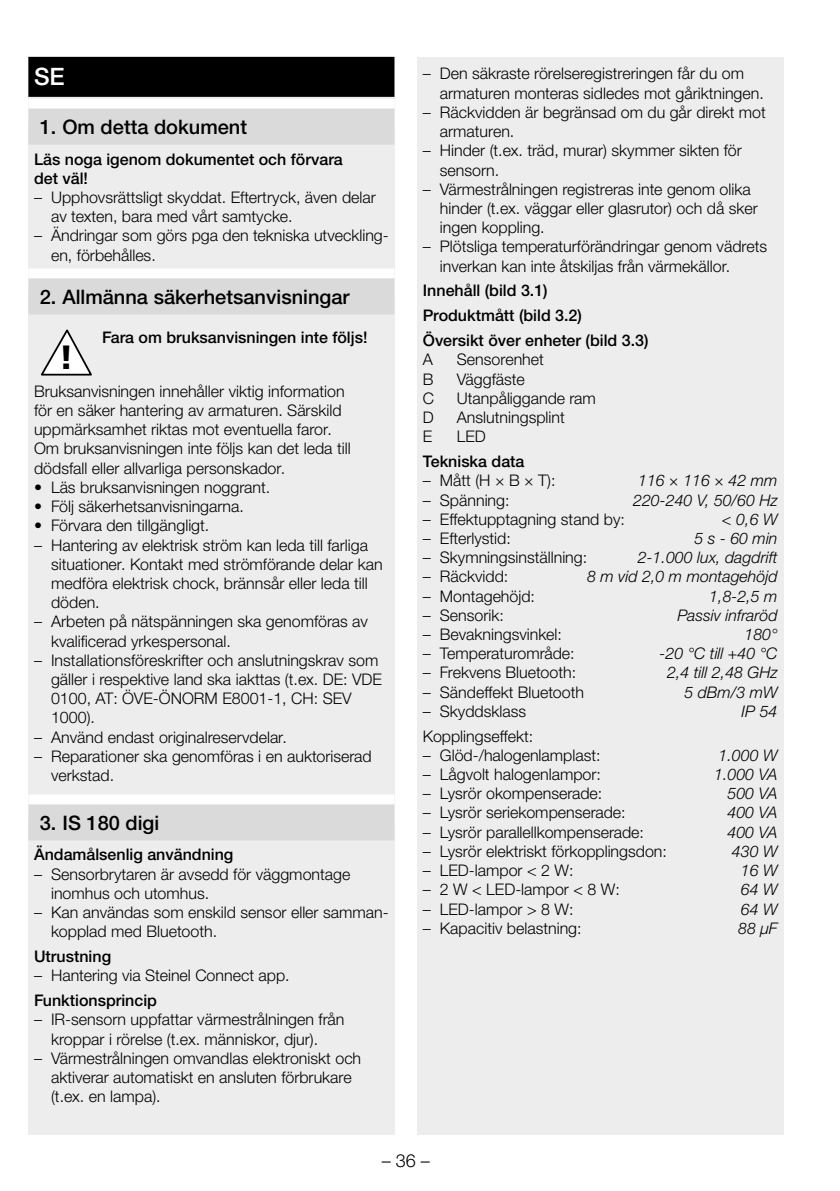
<style>
.page{position:relative;width:840px;height:1191px;background:#fff}
.page>*{position:absolute;margin:0;border:0;box-sizing:border-box;transform-origin:0 0}
.t1{font:900 33.6px "Frutiger LT Com";color:#000}
.t2{font:500 24px "Helvetica Neue LTW1 G";color:#fff}
.t3{font:500 20px "Helvetica Neue LTW1 G";color:#000}
.t4{font:300 18px "Helvetica Neue LTW1 G";color:#000}
.t5{font:300 16px/19.2px "Helvetica Neue LTW1 G";color:#000}
.t6{font:italic 300 16px "Helvetica Neue LTW1 G";color:#000}
.t7{font:500 16px/24.8px "Helvetica Neue LTW1 G";color:#000}
.s1{font-stretch:condensed}
.s2{font-weight:500}
</style>
<div class="page">
<div style="left:28px;top:57px;width:366px;height:1077px;background:#ededed"></div>
<div style="left:28px;top:57px;width:366px;height:40px;background:#000"></div>
<div style="left:28px;top:99px;width:366px;height:24px;background:#fff"></div>
<div style="left:28px;top:109px;width:366px;height:36px;background:#dadada"></div>
<div style="left:28px;top:268px;width:366px;height:24px;background:#fff"></div>
<div style="left:28px;top:278px;width:366px;height:36px;background:#dadada"></div>
<div style="left:28px;top:794px;width:366px;height:24px;background:#fff"></div>
<div style="left:28px;top:804px;width:366px;height:36px;background:#dadada"></div>
<svg style="left:41px;top:329px;width:51px;height:47px"></svg>
<div style="left:417px;top:57px;width:365px;height:1077px;background:#ededed"></div>
<h2 class="t2" style="left:34px;top:62px;width:32px">SE</h2>
<p class="t3" style="left:40px;top:115px;width:209px">1. Om detta dokument</p>
<p class="t7" style="left:34px;top:149px;width:310px;line-height:19.2px">Läs noga igenom dokumentet och förvara det väl!</p>
<p class="t5" style="left:51px;top:188px;width:326px;text-indent:-17px"><span class="s1">–</span> Upphovsrättsligt skyddat. Eftertryck, även delar av texten, bara med vårt samtycke.</p>
<p class="t5" style="left:51px;top:226px;width:339px;text-indent:-17px"><span class="s1">–</span> Ändringar som görs pga den tekniska utveckling&shy;en, förbehålles.</p>
<p class="t3" style="left:40px;top:285px;width:311px">2. Allmänna säkerhetsanvisningar</p>
<h1 class="t1" style="left:59px;top:337px;width:16px">!</h1>
<p class="t7" style="left:102px;top:324px;width:267px">Fara om bruksanvisningen inte följs!</p>
<p class="t5" style="left:34px;top:381px;width:318px">Bruksanvisningen innehåller viktig information för en säker hantering av armaturen. Särskild uppmärksamhet riktas mot eventuella faror.<br>Om bruksanvisningen inte följs kan det leda till dödsfall eller allvarliga personskador.</p>
<p class="t5" style="left:34px;top:477px;width:237px">• Läs bruksanvisningen noggrant.</p>
<p class="t5" style="left:34px;top:497px;width:211px">• Följ säkerhetsanvisningarna.</p>
<p class="t5" style="left:34px;top:516px;width:177px">• Förvara den tillgängligt.</p>
<p class="t5" style="left:51px;top:535px;width:333px;text-indent:-17px"><span class="s1">–</span> Hantering av elektrisk ström kan leda till farliga situationer. Kontakt med strömförande delar kan medföra elektrisk chock, brännsår eller leda till döden.</p>
<p class="t5" style="left:51px;top:612px;width:318px;text-indent:-17px"><span class="s1">–</span> Arbeten på nätspänningen ska genomföras av kvalificerad yrkespersonal.</p>
<p class="t5" style="left:51px;top:650px;width:332px;text-indent:-17px"><span class="s1">–</span> Installationsföreskrifter och anslutningskrav som gäller i respektive land ska iakttas (t.ex. DE: VDE 0100, AT: ÖVE-ÖNORM E8001-1, CH: SEV 1000).</p>
<p class="t5" style="left:34px;top:727px;width:254px"><span class="s1">–</span> Använd endast originalreservdelar.</p>
<p class="t5" style="left:51px;top:746px;width:322px;text-indent:-17px"><span class="s1">–</span> Reparationer ska genomföras i en auktoriserad verkstad.</p>
<p class="t3" style="left:40px;top:810px;width:121px">3. IS 180 digi</p>
<p class="t7" style="left:34px;top:842px;width:201px">Ändamålsenlig användning</p>
<p class="t5" style="left:51px;top:864px;width:301px;text-indent:-17px"><span class="s1">–</span> Sensorbrytaren är avsedd för väggmontage inomhus och utomhus.</p>
<p class="t5" style="left:51px;top:902px;width:339px;text-indent:-17px"><span class="s1">–</span> Kan användas som enskild sensor eller samman&shy;kopplad med Bluetooth.</p>
<p class="t7" style="left:34px;top:944px;width:79px">Utrustning</p>
<p class="t5" style="left:34px;top:963px;width:257px;line-height:24.8px"><span class="s1">–</span> Hantering via Steinel Connect app.<br><span class="s2">Funktionsprincip</span></p>
<p class="t5" style="left:34px;top:1010px;width:311px;text-align:center"><span class="s1">–</span> IR-sensorn uppfattar värmestrålningen från kroppar i rörelse (t.ex. människor, djur).</p>
<p class="t5" style="left:51px;top:1048px;width:311px;text-indent:-17px"><span class="s1">–</span> Värmestrålningen omvandlas elektroniskt och aktiverar automatiskt en ansluten förbrukare (t.ex. en lampa).</p>
<p class="t5" style="left:439px;top:64px;width:325px;text-indent:-17px"><span class="s1">–</span> Den säkraste rörelseregistreringen får du om armaturen monteras sidledes mot gåriktningen.</p>
<p class="t5" style="left:439px;top:103px;width:327px;text-indent:-17px"><span class="s1">–</span> Räckvidden är begränsad om du går direkt mot armaturen.</p>
<p class="t5" style="left:439px;top:141px;width:303px;text-indent:-17px"><span class="s1">–</span> Hinder (t.ex. träd, murar) skymmer sikten för sensorn.</p>
<p class="t5" style="left:439px;top:179px;width:319px;text-indent:-17px"><span class="s1">–</span> Värmestrålningen registreras inte genom olika hinder (t.ex. väggar eller glasrutor) och då sker ingen koppling.</p>
<p class="t5" style="left:439px;top:237px;width:328px;text-indent:-17px"><span class="s1">–</span> Plötsliga temperaturförändringar genom vädrets inverkan kan inte åtskiljas från värmekällor.</p>
<p class="t7" style="left:422px;top:278px;width:227px">Innehåll (bild 3.1)<br>Produktmått (bild 3.2)<br>Översikt över enheter (bild 3.3)</p>
<p class="t5" style="left:422px;top:350px;width:12px">A</p>
<p class="t5" style="left:456px;top:350px;width:88px">Sensorenhet</p>
<p class="t5" style="left:422px;top:369px;width:12px">B</p>
<p class="t5" style="left:456px;top:369px;width:69px">Väggfäste</p>
<p class="t5" style="left:422px;top:388px;width:13px">C</p>
<p class="t5" style="left:456px;top:388px;width:140px">Utanpåliggande ram</p>
<p class="t5" style="left:422px;top:407px;width:12px">D</p>
<p class="t5" style="left:456px;top:407px;width:109px">Anslutningsplint</p>
<p class="t5" style="left:422px;top:427px;width:11px">E</p>
<p class="t5" style="left:456px;top:427px;width:31px">LED</p>
<p class="t7" style="left:422px;top:449px;width:103px">Tekniska data</p>
<p class="t5" style="left:422px;top:471px;width:134px"><span class="s1">–</span> Mått (H × B × T):</p>
<p class="t6" style="left:637px;top:471px;width:141px">116 × 116 × 42 mm</p>
<p class="t5" style="left:422px;top:490px;width:88px"><span class="s1">–</span> Spänning:</p>
<p class="t6" style="left:632px;top:490px;width:146px">220-240 V, 50/60 Hz</p>
<p class="t5" style="left:422px;top:509px;width:203px"><span class="s1">–</span> Effektupptagning stand by:</p>
<p class="t6" style="left:721px;top:509px;width:57px">&lt; 0,6 W</p>
<p class="t5" style="left:422px;top:528px;width:89px"><span class="s1">–</span> Efterlystid:</p>
<p class="t6" style="left:694px;top:528px;width:84px">5 s - 60 min</p>
<p class="t5" style="left:422px;top:548px;width:166px"><span class="s1">–</span> Skymningsinställning:</p>
<p class="t6" style="left:637px;top:547px;width:141px">2-1.000 lux, dagdrift</p>
<p class="t5" style="left:422px;top:567px;width:87px"><span class="s1">–</span> Räckvidd:</p>
<p class="t6" style="left:586px;top:567px;width:192px">8 m vid 2,0 m montagehöjd</p>
<p class="t5" style="left:422px;top:586px;width:114px"><span class="s1">–</span> Montagehöjd:</p>
<p class="t6" style="left:709px;top:586px;width:70px">1,8-2,5 m</p>
<p class="t5" style="left:422px;top:605px;width:83px"><span class="s1">–</span> Sensorik:</p>
<p class="t6" style="left:677px;top:605px;width:102px">Passiv infraröd</p>
<p class="t5" style="left:422px;top:624px;width:141px"><span class="s1">–</span> Bevakningsvinkel:</p>
<p class="t6" style="left:744px;top:624px;width:35px">180°</p>
<p class="t5" style="left:422px;top:644px;width:153px"><span class="s1">–</span> Temperaturområde:</p>
<p class="t6" style="left:659px;top:643px;width:119px">-20 °C till +40 °C</p>
<p class="t5" style="left:422px;top:663px;width:155px"><span class="s1">–</span> Frekvens Bluetooth:</p>
<p class="t6" style="left:666px;top:663px;width:112px">2,4 till 2,48 GHz</p>
<p class="t5" style="left:422px;top:682px;width:163px"><span class="s1">–</span> Sändeffekt Bluetooth</p>
<p class="t6" style="left:684px;top:682px;width:95px">5 dBm/3 mW</p>
<p class="t5" style="left:422px;top:701px;width:105px"><span class="s1">–</span> Skyddsklass</p>
<p class="t6" style="left:741px;top:701px;width:37px">IP 54</p>
<p class="t5" style="left:422px;top:726px;width:112px">Kopplingseffekt:</p>
<p class="t5" style="left:422px;top:745px;width:179px"><span class="s1">–</span> Glöd-/halogenlamplast:</p>
<p class="t6" style="left:718px;top:745px;width:60px">1.000 W</p>
<p class="t5" style="left:422px;top:764px;width:179px"><span class="s1">–</span> Lågvolt halogenlampor:</p>
<p class="t6" style="left:713px;top:764px;width:65px">1.000 VA</p>
<p class="t5" style="left:422px;top:784px;width:181px"><span class="s1">–</span> Lysrör okompenserade:</p>
<p class="t6" style="left:727px;top:784px;width:51px">500 VA</p>
<p class="t5" style="left:422px;top:803px;width:204px"><span class="s1">–</span> Lysrör seriekompenserade:</p>
<p class="t6" style="left:727px;top:803px;width:51px">400 VA</p>
<p class="t5" style="left:422px;top:822px;width:222px"><span class="s1">–</span> Lysrör parallellkompenserade:</p>
<p class="t6" style="left:727px;top:822px;width:51px">400 VA</p>
<p class="t5" style="left:422px;top:841px;width:245px"><span class="s1">–</span> Lysrör elektriskt förkopplingsdon:</p>
<p class="t6" style="left:731px;top:841px;width:47px">430 W</p>
<p class="t5" style="left:422px;top:860px;width:152px"><span class="s1">–</span> LED-lampor &lt; 2 W:</p>
<p class="t6" style="left:740px;top:860px;width:38px">16 W</p>
<p class="t5" style="left:422px;top:880px;width:198px"><span class="s1">–</span> 2 W &lt; LED-lampor &lt; 8 W:</p>
<p class="t6" style="left:740px;top:880px;width:38px">64 W</p>
<p class="t5" style="left:422px;top:899px;width:152px"><span class="s1">–</span> LED-lampor &gt; 8 W:</p>
<p class="t6" style="left:740px;top:899px;width:38px">64 W</p>
<p class="t5" style="left:422px;top:918px;width:160px"><span class="s1">–</span> Kapacitiv belastning:</p>
<p class="t6" style="left:737px;top:918px;width:41px">88 μF</p>
<p class="t4" style="left:381px;top:1149px;width:50px">– 36 –</p>
</div>
